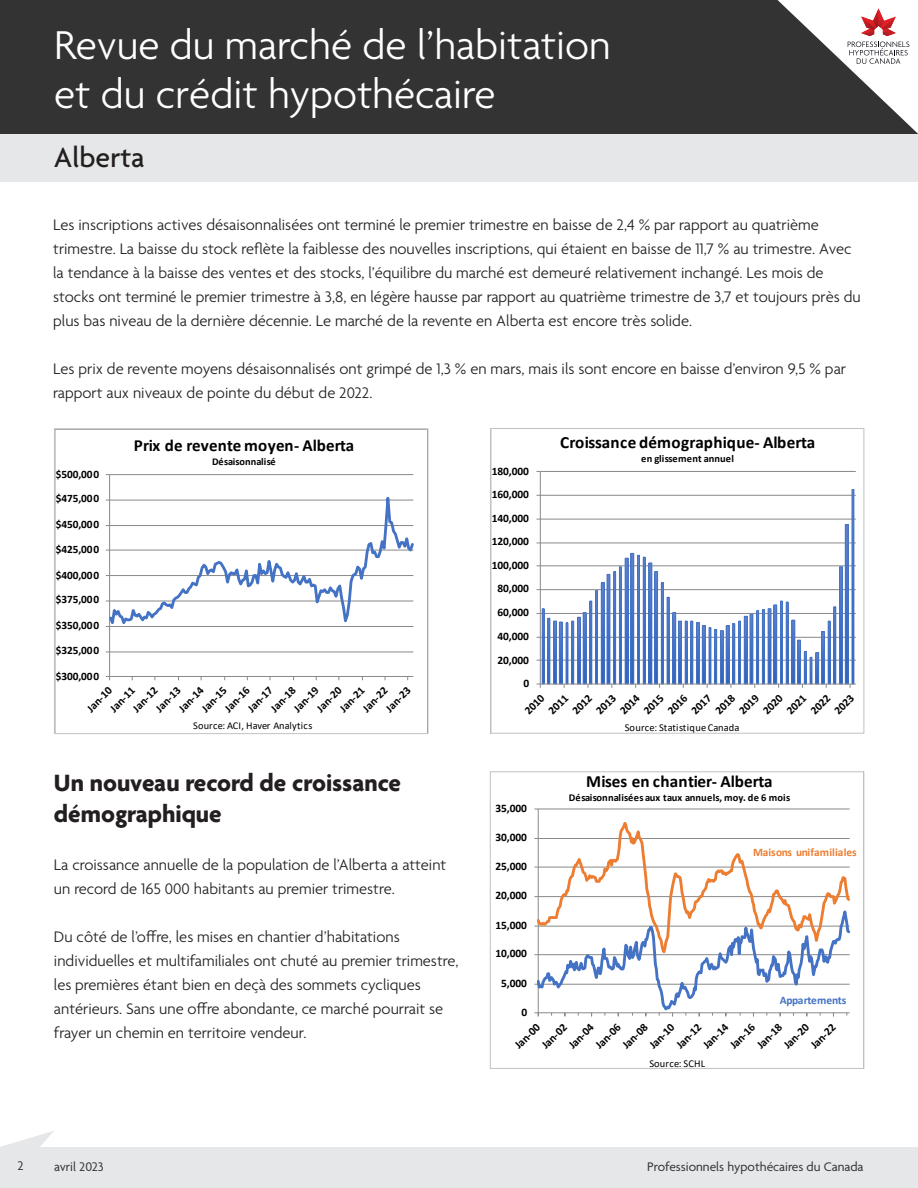
<style>
.page{position:relative;width:918px;height:1188px;background:#fff}
.page>*{position:absolute;margin:0;border:0;box-sizing:border-box;transform-origin:0 0}
.t1{font:300 43.5px "Agenda";color:#fff}
.t2{font:500 30px "Agenda";color:#231f20}
.t3{font:700 25.5px/30.6px "Agenda";color:#231f20}
.t4{font:700 17.1px "Calibri";letter-spacing:.005em;color:#000}
.t5{font:700 16.95px "Calibri";letter-spacing:-.005em;color:#000}
.t6{font:300 16.5px/24px "Agenda";color:#231f20}
.t7{font:13.5px "Agenda";color:#333}
.t8{font:13.5px "Agenda";color:#313232}
.t9{font:700 11.4px "Calibri";letter-spacing:-.005em;color:#000}
.t10{font:700 11.4px "Calibri";letter-spacing:.005em;color:#ed7d31}
.t11{font:700 11.4px "Calibri";letter-spacing:-.015em;color:#4472c4}
.t12{font:700 11.25px "Calibri";letter-spacing:-.005em;color:#000}
.t13{font:700 10.5px "Calibri";letter-spacing:.01em;color:#000}
.t14{font:10.5px "Calibri";letter-spacing:.02em;color:#000}
.t15{font:10.35px "Calibri";letter-spacing:.015em;color:#000}
.t16{font:700 10.35px "Calibri";letter-spacing:.005em;color:#000}
</style>
<div class="page">
<div style="left:0;top:0;width:918px;height:147px;background:#333"></div>
<div style="left:0;top:134px;width:918px;height:47px;background:#e6e7e8"></div>
<svg style="left:1px;top:1131px;width:53px;height:16px"></svg>
<div style="left:0;top:1147px;width:918px;height:41px;background:#e6e7e9"></div>
<svg style="left:778px;top:0;width:140px;height:134px"></svg>
<svg style="left:105px;top:474px;width:309px;height:207px"></svg>
<div style="left:54px;top:428px;width:374px;height:306px;border:1px solid #c2c2c2"></div>
<svg style="left:534px;top:808px;width:317px;height:209px"></svg>
<div style="left:490px;top:771px;width:374px;height:298px;border:1px solid #c2c2c2"></div>
<svg style="left:536px;top:471px;width:320px;height:217px"></svg>
<div style="left:490px;top:428px;width:374px;height:306px;border:1px solid #c2c2c2"></div>
<p class="t1" style="left:54px;top:22px;width:558px">Revue du marché de l’habitation</p>
<p class="t1" style="left:54px;top:71px;width:443px">et du crédit hypothécaire</p>
<p class="t2" style="left:54px;top:141px;width:92px">Alberta</p>
<p class="t6" style="left:53px;top:213px;width:809px">Les inscriptions actives désaisonnalisées ont terminé le premier trimestre en baisse de 2,4 % par rapport au quatrième trimestre. La baisse du stock reflète la faiblesse des nouvelles inscriptions, qui étaient en baisse de 11,7 % au trimestre. Avec la tendance à la baisse des ventes et des stocks, l’équilibre du marché est demeuré relativement inchangé. Les mois de stocks ont terminé le premier trimestre à 3,8, en légère hausse par rapport au quatrième trimestre de 3,7 et toujours près du plus bas niveau de la dernière décennie. Le marché de la revente en Alberta est encore très solide.</p>
<p class="t6" style="left:53px;top:357px;width:794px">Les prix de revente moyens désaisonnalisés ont grimpé de 1,3 % en mars, mais ils sont encore en baisse d’environ 9,5 % par rapport aux niveaux de pointe du début de 2022.</p>
<p class="t12" style="left:56px;top:466px;width:45px">$500,000</p>
<p class="t12" style="left:56px;top:491px;width:45px">$475,000</p>
<p class="t12" style="left:56px;top:516px;width:45px">$450,000</p>
<p class="t12" style="left:56px;top:542px;width:45px">$425,000</p>
<p class="t12" style="left:56px;top:567px;width:45px">$400,000</p>
<p class="t12" style="left:56px;top:592px;width:45px">$375,000</p>
<p class="t12" style="left:56px;top:617px;width:45px">$350,000</p>
<p class="t12" style="left:56px;top:643px;width:45px">$325,000</p>
<p class="t12" style="left:56px;top:668px;width:45px">$300,000</p>
<p class="t5" style="left:134px;top:433px;width:222px">Prix de revente moyen- Alberta</p>
<p class="t16" style="left:212px;top:454px;width:65px">Désaisonnalisé</p>
<p class="t12" style="left:83px;top:705px;width:32px;rotate:-45deg">Jan-10</p>
<p class="t12" style="left:313px;top:705px;width:32px;rotate:-45deg">Jan-20</p>
<p class="t12" style="left:175px;top:705px;width:32px;rotate:-45deg">Jan-14</p>
<p class="t12" style="left:221px;top:705px;width:32px;rotate:-45deg">Jan-16</p>
<p class="t12" style="left:267px;top:705px;width:32px;rotate:-45deg">Jan-18</p>
<p class="t12" style="left:290px;top:705px;width:32px;rotate:-45deg">Jan-19</p>
<p class="t12" style="left:129px;top:705px;width:32px;rotate:-45deg">Jan-12</p>
<p class="t12" style="left:359px;top:705px;width:32px;rotate:-45deg">Jan-22</p>
<p class="t12" style="left:152px;top:705px;width:32px;rotate:-45deg">Jan-13</p>
<p class="t12" style="left:382px;top:705px;width:32px;rotate:-45deg">Jan-23</p>
<p class="t12" style="left:244px;top:705px;width:32px;rotate:-45deg">Jan-17</p>
<p class="t12" style="left:106px;top:705px;width:32px;rotate:-45deg">Jan-11</p>
<p class="t12" style="left:336px;top:705px;width:32px;rotate:-45deg">Jan-21</p>
<p class="t12" style="left:198px;top:705px;width:32px;rotate:-45deg">Jan-15</p>
<p class="t15" style="left:193px;top:718px;width:121px">Source: ACI, Haver Analytics</p>
<p class="t3" style="left:54px;top:769px;width:348px">Un nouveau record de croissance démographique</p>
<p class="t6" style="left:54px;top:853px;width:394px">La croissance annuelle de la population de l’Alberta a atteint un record de 165 000 habitants au premier trimestre.</p>
<p class="t6" style="left:54px;top:925px;width:406px">Du côté de l’offre, les mises en chantier d’habitations individuelles et multifamiliales ont chuté au premier trimestre, les premières étant bien en deçà des sommets cycliques antérieurs. Sans une offre abondante, ce marché pourrait se frayer un chemin en territoire vendeur.</p>
<p class="t9" style="left:492px;top:463px;width:39px">180,000</p>
<p class="t9" style="left:492px;top:486px;width:39px">160,000</p>
<p class="t9" style="left:492px;top:510px;width:39px">140,000</p>
<p class="t9" style="left:492px;top:533px;width:39px">120,000</p>
<p class="t9" style="left:492px;top:557px;width:39px">100,000</p>
<p class="t9" style="left:498px;top:580px;width:33px">80,000</p>
<p class="t9" style="left:498px;top:604px;width:33px">60,000</p>
<p class="t9" style="left:498px;top:628px;width:33px">40,000</p>
<p class="t9" style="left:498px;top:652px;width:33px">20,000</p>
<p class="t9" style="left:524px;top:675px;width:7px">0</p>
<p class="t4" style="left:560px;top:430px;width:257px">Croissance démographique- Alberta</p>
<p class="t13" style="left:641px;top:451px;width:95px">en glissement annuel</p>
<p class="t9" style="left:521px;top:707px;width:24px;rotate:-45deg">2010</p>
<p class="t9" style="left:545px;top:707px;width:24px;rotate:-45deg">2011</p>
<p class="t9" style="left:568px;top:707px;width:24px;rotate:-45deg">2012</p>
<p class="t9" style="left:592px;top:707px;width:24px;rotate:-45deg">2013</p>
<p class="t9" style="left:616px;top:707px;width:24px;rotate:-45deg">2014</p>
<p class="t9" style="left:640px;top:707px;width:24px;rotate:-45deg">2015</p>
<p class="t9" style="left:664px;top:707px;width:24px;rotate:-45deg">2016</p>
<p class="t9" style="left:688px;top:707px;width:24px;rotate:-45deg">2017</p>
<p class="t9" style="left:711px;top:707px;width:24px;rotate:-45deg">2018</p>
<p class="t9" style="left:735px;top:707px;width:24px;rotate:-45deg">2019</p>
<p class="t9" style="left:759px;top:707px;width:24px;rotate:-45deg">2020</p>
<p class="t9" style="left:783px;top:707px;width:24px;rotate:-45deg">2021</p>
<p class="t9" style="left:807px;top:707px;width:24px;rotate:-45deg">2022</p>
<p class="t9" style="left:830px;top:707px;width:24px;rotate:-45deg">2023</p>
<p class="t14" style="left:625px;top:720px;width:116px">Source: Statistique Canada</p>
<p class="t9" style="left:495px;top:800px;width:33px">35,000</p>
<p class="t9" style="left:495px;top:829px;width:33px">30,000</p>
<p class="t9" style="left:495px;top:859px;width:33px">25,000</p>
<p class="t9" style="left:495px;top:887px;width:33px">20,000</p>
<p class="t9" style="left:495px;top:917px;width:33px">15,000</p>
<p class="t9" style="left:495px;top:945px;width:33px">10,000</p>
<p class="t9" style="left:501px;top:975px;width:27px">5,000</p>
<p class="t9" style="left:522px;top:1004px;width:7px">0</p>
<p class="t4" style="left:586px;top:769px;width:188px">Mises en chantier- Alberta</p>
<p class="t13" style="left:569px;top:790px;width:223px">Désaisonnalisées aux taux annuels, moy. de 6 mois</p>
<p class="t10" style="left:753px;top:844px;width:105px">Maisons unifamiliales</p>
<p class="t11" style="left:780px;top:992px;width:68px">Appartements</p>
<p class="t9" style="left:511px;top:1041px;width:32px;rotate:-45deg">Jan-00</p>
<p class="t9" style="left:538px;top:1041px;width:32px;rotate:-45deg">Jan-02</p>
<p class="t9" style="left:565px;top:1041px;width:32px;rotate:-45deg">Jan-04</p>
<p class="t9" style="left:592px;top:1041px;width:32px;rotate:-45deg">Jan-06</p>
<p class="t9" style="left:619px;top:1041px;width:32px;rotate:-45deg">Jan-08</p>
<p class="t9" style="left:645px;top:1041px;width:32px;rotate:-45deg">Jan-10</p>
<p class="t9" style="left:672px;top:1041px;width:32px;rotate:-45deg">Jan-12</p>
<p class="t9" style="left:699px;top:1041px;width:32px;rotate:-45deg">Jan-14</p>
<p class="t9" style="left:726px;top:1041px;width:32px;rotate:-45deg">Jan-16</p>
<p class="t9" style="left:753px;top:1041px;width:32px;rotate:-45deg">Jan-18</p>
<p class="t9" style="left:780px;top:1041px;width:32px;rotate:-45deg">Jan-20</p>
<p class="t9" style="left:807px;top:1041px;width:32px;rotate:-45deg">Jan-22</p>
<p class="t14" style="left:649px;top:1056px;width:57px">Source: SCHL</p>
<p class="t8" style="left:17px;top:1159px;width:8px">2</p>
<p class="t7" style="left:54px;top:1159px;width:51px">avril 2023</p>
<p class="t7" style="left:647px;top:1159px;width:218px">Professionnels hypothécaires du Canada</p>
</div>
